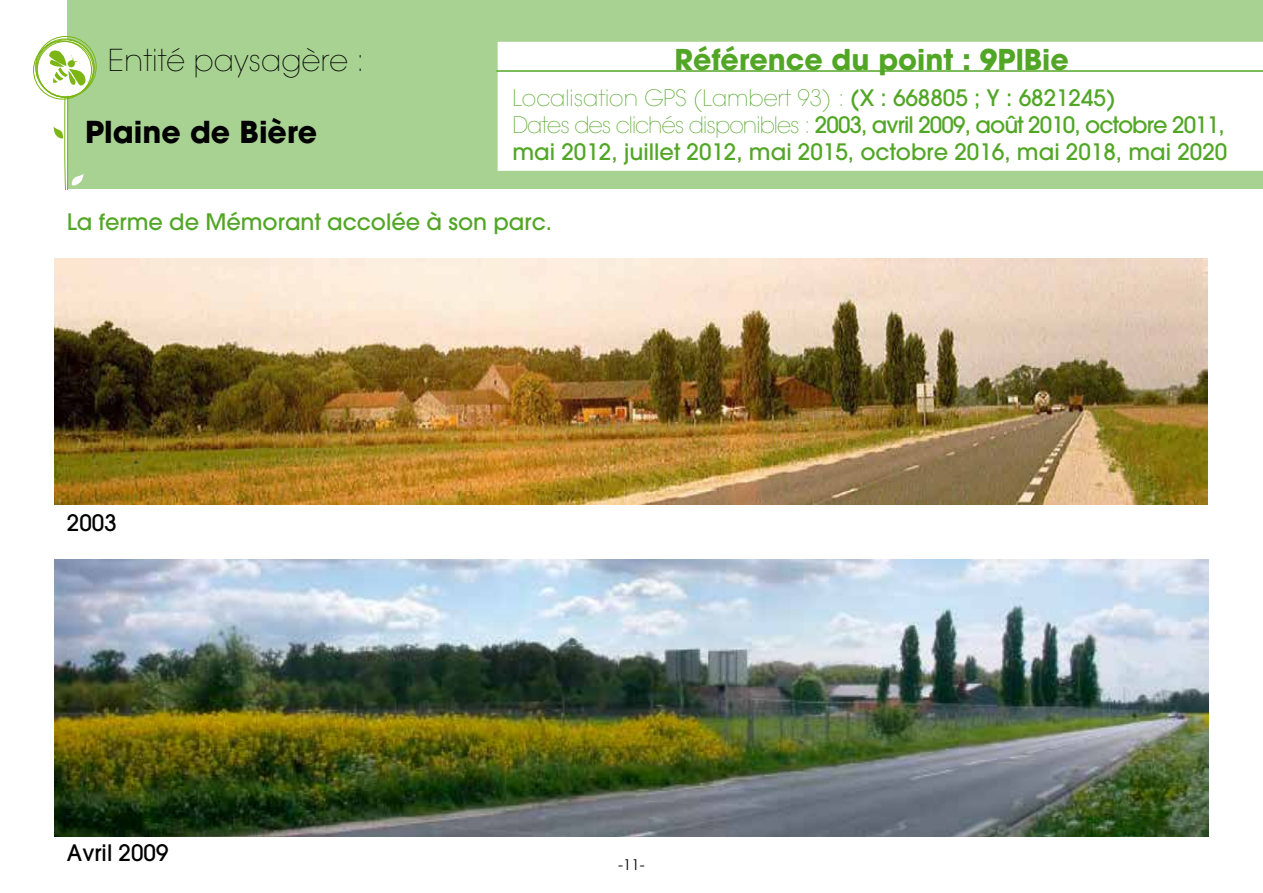
<style>
.page{position:relative;width:1263px;height:893px;background:#fff}
.page>*{position:absolute;margin:0;border:0;box-sizing:border-box;transform-origin:0 0}
.t1{font:200 30px "Avant Garde";color:#000}
.t2{font:700 30px "Avant Garde";color:#000}
.t3{font:700 28.5px "Avant Garde";color:#52a625}
.t4{font:500 22.5px/27px "Avant Garde";color:#52a625}
.t5{font:500 22.5px "Avant Garde";color:#000}
.t6{font:15px "Century Gothic";color:#000}
.s1{font-weight:200}
</style>
<div class="page">
<div style="left:67px;top:0;width:1196px;height:189px;background:#a8d292"></div>
<div style="left:498px;top:42px;width:765px;height:129px;background:#fff"></div>
<svg style="left:33px;top:39px;width:61px;height:150px"></svg>
<hr style="left:496px;top:70px;width:767px;height:2px;background:#52a625">
<img style="left:54px;top:258px;width:1154px;height:247px">
<img style="left:54px;top:560px;width:1155px;height:276px">
<h1 class="t1" style="left:108px;top:42px;width:258px">Entité paysagère :</h1>
<h1 class="t2" style="left:85px;top:113px;width:234px">Plaine de Bière</h1>
<p class="t3" style="left:675px;top:41px;width:396px">Référence du point : 9PlBie</p>
<p class="t4" style="left:512px;top:84px;width:716px"><span class="s1">Localisation GPS (Lambert 93) :</span> (X : 668805 ; Y : 6821245)<br><span class="s1">Dates des clichés disponibles :</span> 2003, avril 2009, août 2010, octobre 2011, mai 2012, juillet 2012, mai 2015, octobre 2016, mai 2018, mai 2020</p>
<p class="t4" style="left:67px;top:208px;width:487px">La ferme de Mémorant accolée à son parc.</p>
<p class="t5" style="left:67px;top:509px;width:51px">2003</p>
<p class="t5" style="left:67px;top:839px;width:103px">Avril 2009</p>
<p class="t6" style="left:618px;top:854px;width:28px">-11-</p>
</div>
